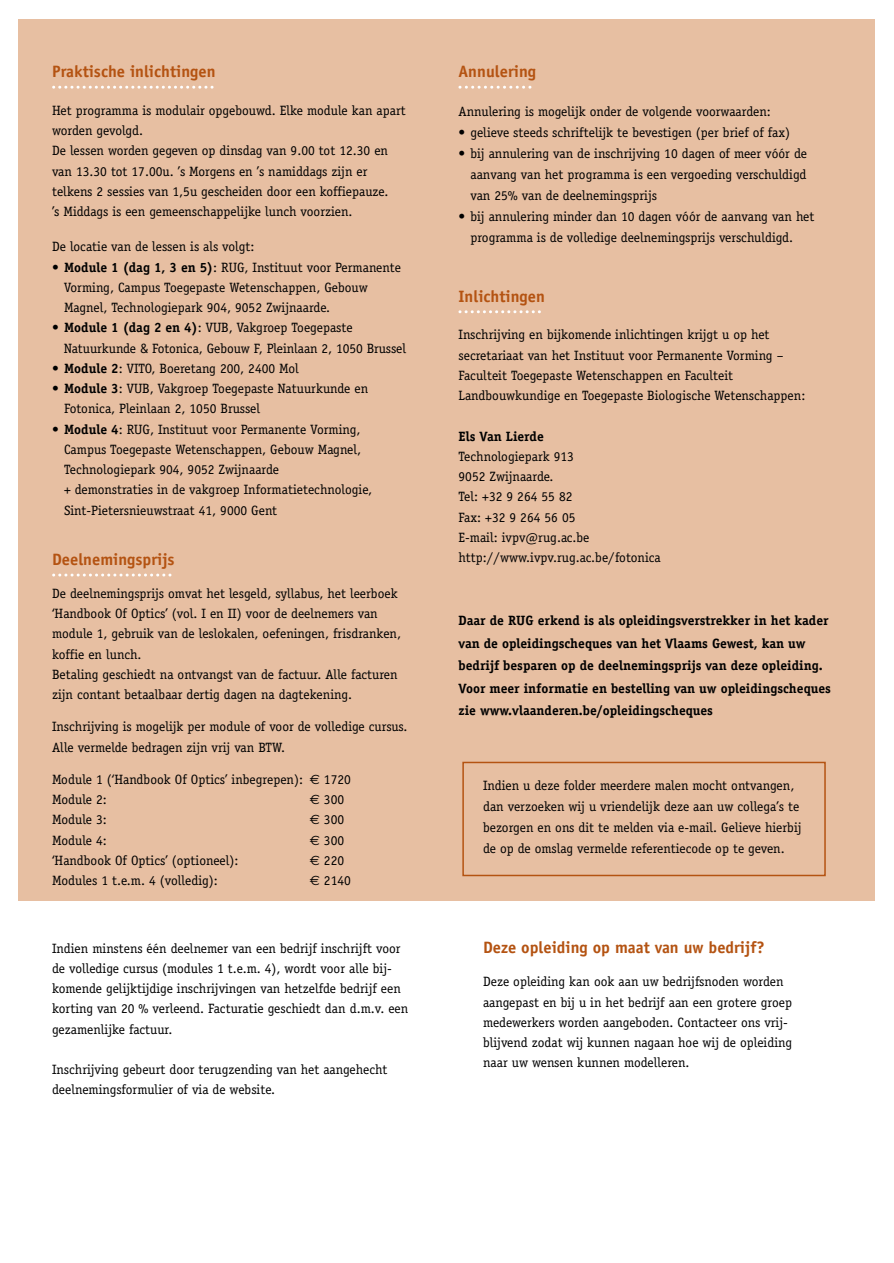
<style>
.page{position:relative;width:894px;height:1263px;background:#fff}
.page>*{position:absolute;margin:0;border:0;box-sizing:border-box;transform-origin:0 0}
.t1{font:700 16.5px "Officina Sans";color:#b45312}
.t2{font:13.5px/20.2px "Officina Serif";color:#000}
.t3{font:700 13.5px/22.5px "Officina Serif";color:#000}
.s1{font-weight:700}
.s2{font-family:"Euro Sans"}
</style>
<div class="page">
<div style="left:18px;top:20px;width:856px;height:881px;background:#e7bfa2"></div>
<svg style="left:54px;top:86px;width:160px;height:3px"></svg>
<svg style="left:54px;top:574px;width:118px;height:3px"></svg>
<svg style="left:460px;top:86px;width:72px;height:3px"></svg>
<svg style="left:460px;top:310px;width:81px;height:3px"></svg>
<div style="left:462px;top:762px;width:364px;height:114px;border:2px solid #b45312"></div>
<p class="t1" style="left:52px;top:65px;width:165px">Praktische inlichtingen</p>
<p class="t2" style="left:52px;top:101px;width:355px">Het programma is modulair opgebouwd. Elke module kan apart worden gevolgd.<br>De lessen worden gegeven op dinsdag van 9.00 tot 12.30 en van 13.30 tot 17.00u. ’s Morgens en ’s namiddags zijn er telkens 2 sessies van 1,5u gescheiden door een koffiepauze.<br>’s Middags is een gemeenschappelijke lunch voorzien.</p>
<p class="t2" style="left:52px;top:238px;width:204px">De locatie van de lessen is als volgt:</p>
<p class="t2" style="left:64px;top:258px;width:338px;text-indent:-12px">• <span class="s1">Module 1 (dag 1, 3 en 5)</span>: RUG, Instituut voor Permanente<br>Vorming, Campus Toegepaste Wetenschappen, Gebouw<br>Magnel, Technologiepark 904, 9052 Zwijnaarde.</p>
<p class="t2" style="left:64px;top:319px;width:344px;text-indent:-12px">• <span class="s1">Module 1 (dag 2 en 4)</span>: VUB, Vakgroep Toegepaste<br>Natuurkunde &amp; Fotonica, Gebouw F, Pleinlaan 2, 1050 Brussel</p>
<p class="t2" style="left:52px;top:359px;width:248px">• <span class="s1">Module 2</span>: VITO, Boeretang 200, 2400 Mol</p>
<p class="t2" style="left:64px;top:380px;width:306px;text-indent:-12px">• <span class="s1">Module 3</span>: VUB, Vakgroep Toegepaste Natuurkunde en<br>Fotonica, Pleinlaan 2, 1050 Brussel</p>
<p class="t2" style="left:64px;top:420px;width:310px;text-indent:-12px">• <span class="s1">Module 4</span>: RUG, Instituut voor Permanente Vorming, Campus Toegepaste Wetenschappen, Gebouw Magnel, Technologiepark 904, 9052 Zwijnaarde<br>+ demonstraties in de vakgroep Informatietechnologie, Sint-Pietersnieuwstraat 41, 9000 Gent</p>
<p class="t1" style="left:52px;top:553px;width:124px">Deelnemingsprijs</p>
<p class="t2" style="left:52px;top:584px;width:351px">De deelnemingsprijs omvat het lesgeld, syllabus, het leerboek ‘Handbook Of Optics’ (vol. I en II) voor de deelnemers van module 1, gebruik van de leslokalen, oefeningen, frisdranken, koffie en lunch.<br>Betaling geschiedt na ontvangst van de factuur. Alle facturen zijn contant betaalbaar dertig dagen na dagtekening.</p>
<p class="t2" style="left:52px;top:718px;width:357px">Inschrijving is mogelijk per module of voor de volledige cursus.<br>Alle vermelde bedragen zijn vrij van BTW.</p>
<p class="t2" style="left:52px;top:770px;width:300px">Module 1 (‘Handbook Of Optics’ inbegrepen): <span class="s2">€</span> 1720<br>Module 2:</p>
<p class="t2" style="left:310px;top:791px;width:36px"><span class="s2">€</span> 300</p>
<p class="t2" style="left:52px;top:811px;width:56px">Module 3:</p>
<p class="t2" style="left:310px;top:811px;width:36px"><span class="s2">€</span> 300</p>
<p class="t2" style="left:52px;top:831px;width:56px">Module 4:</p>
<p class="t2" style="left:310px;top:831px;width:36px"><span class="s2">€</span> 300</p>
<p class="t2" style="left:52px;top:851px;width:188px">‘Handbook Of Optics’ (optioneel):</p>
<p class="t2" style="left:310px;top:851px;width:36px"><span class="s2">€</span> 220</p>
<p class="t2" style="left:52px;top:872px;width:167px">Modules 1 t.e.m. 4 (volledig):</p>
<p class="t2" style="left:310px;top:872px;width:43px"><span class="s2">€</span> 2140</p>
<p class="t2" style="left:52px;top:939px;width:358px">Indien minstens één deelnemer van een bedrijf inschrijft voor de volledige cursus (modules 1 t.e.m. 4), wordt voor alle bij&shy;komende gelijktijdige inschrijvingen van hetzelfde bedrijf een korting van 20 % verleend. Facturatie geschiedt dan d.m.v. een gezamenlijke factuur.</p>
<p class="t2" style="left:52px;top:1061px;width:337px">Inschrijving gebeurt door terugzending van het aangehecht deelnemingsformulier of via de website.</p>
<p class="t1" style="left:459px;top:65px;width:79px">Annulering</p>
<p class="t2" style="left:459px;top:102px;width:314px">Annulering is mogelijk onder de volgende voorwaarden:</p>
<p class="t2" style="left:458px;top:123px;width:333px">• gelieve steeds schriftelijk te bevestigen (per brief of fax)</p>
<p class="t2" style="left:470px;top:144px;width:338px;line-height:21px;text-align:justify;text-indent:-12px">• bij annulering van de inschrijving 10 dagen of meer vóór de aanvang van het programma is een vergoeding verschuldigd van 25% van de deelnemingsprijs</p>
<p class="t2" style="left:470px;top:207px;width:346px;line-height:21px;text-indent:-12px">• bij annulering minder dan 10 dagen vóór de aanvang van het programma is de volledige deelnemingsprijs verschuldigd.</p>
<p class="t1" style="left:459px;top:290px;width:88px">Inlichtingen</p>
<p class="t2" style="left:459px;top:326px;width:348px">Inschrijving en bijkomende inlichtingen krijgt u op het secretariaat van het Instituut voor Permanente Vorming – Faculteit Toegepaste Wetenschappen en Faculteit Landbouwkundige en Toegepaste Biologische Wetenschappen:</p>
<p class="t3" style="left:459px;top:426px;width:87px">Els Van Lierde</p>
<p class="t2" style="left:459px;top:447px;width:204px">Technologiepark 913<br>9052 Zwijnaarde.<br>Tel: +32 9 264 55 82<br>Fax: +32 9 264 56 05<br>E-mail: ivpv@rug.ac.be http://www.ivpv.rug.ac.be/fotonica</p>
<p class="t3" style="left:459px;top:611px;width:374px">Daar de RUG erkend is als opleidingsverstrekker in het kader van de opleidingscheques van het Vlaams Gewest, kan uw bedrijf besparen op de deelnemingsprijs van deze opleiding.<br>Voor meer informatie en bestelling van uw opleidingscheques zie www.vlaanderen.be/opleidingscheques</p>
<p class="t2" style="left:483px;top:776px;width:320px;line-height:21px">Indien u deze folder meerdere malen mocht ontvangen, dan verzoeken wij u vriendelijk deze aan uw collega’s te bezorgen en ons dit te melden via e-mail. Gelieve hierbij de op de omslag vermelde referentiecode op te geven.</p>
<p class="t1" style="left:483px;top:942px;width:283px">Deze opleiding op maat van uw bedrijf?</p>
<p class="t2" style="left:483px;top:973px;width:311px">Deze opleiding kan ook aan uw bedrijfsnoden worden aangepast en bij u in het bedrijf aan een grotere groep medewerkers worden aangeboden. Contacteer ons vrij&shy;blijvend zodat wij kunnen nagaan hoe wij de opleiding naar uw wensen kunnen modelleren.</p>
</div>
